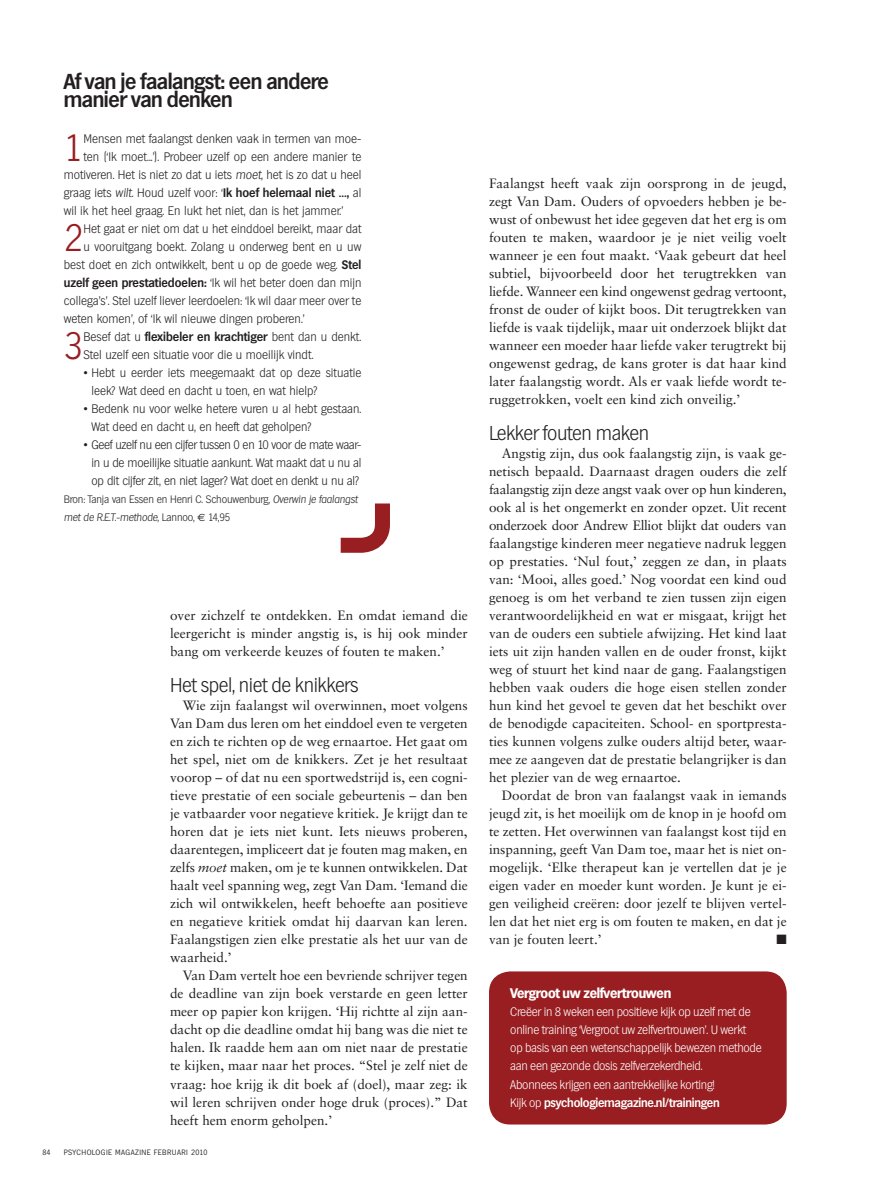
<style>
.page{position:relative;width:893px;height:1191px;background:#fff}
.page>*{position:absolute;margin:0;border:0;box-sizing:border-box;transform-origin:0 0}
.t1{font:200 37.05px "Hamburg";color:#981e21}
.t2{font:600 21px/18px "Hamburg";letter-spacing:-.02em;color:#231f20}
.t3{font:200 19.5px "Hamburg";letter-spacing:-.02em;color:#231f20}
.t4{font:13.5px/18px "Sabon";color:#231f20;text-align:justify}
.t5{font:700 13.5px "Hamburg";letter-spacing:-.02em;color:#fff}
.t6{font:13.5px "Zapf Dingbats";color:#231f20}
.t7{font:200 12px/18px "Hamburg";color:#231f20}
.t8{font:200 12px/18px "Hamburg";letter-spacing:-.02em;color:#fff}
.t9{font:600 12px "Hamburg";color:#231f20}
.t10{font:200 10.5px "Hamburg";letter-spacing:-.015em;color:#231f20}
.t11{font:200 10.5px "Ihamburg";letter-spacing:-.015em;color:#231f20}
.t12{font:300 7.5px "Hamburg";letter-spacing:.06em;color:#231f20}
.s1{font-family:"Ihamburg"}
.s2{font-weight:600}
.s3{font-weight:200}
.s4{font-family:"Hamburg"}
.s5{font-family:"Euro Sans";font-weight:400}
.s6{font-style:italic}
</style>
<div class="page">
<div style="left:489px;top:971px;width:298px;height:153px;background:#981e21"></div>
<svg style="left:340px;top:503px;width:50px;height:50px"></svg>
<h2 class="t2" style="left:64px;top:73px;width:267px">Af van je faalangst: een andere manier van denken</h2>
<h1 class="t1" style="left:64px;top:127px;width:21px">1</h1>
<p class="t7" style="left:83px;top:130px;width:279px">Mensen met faalangst denken vaak in termen van moe-</p>
<p class="t7" style="left:83px;top:148px;width:279px">ten (‘Ik moet...’). Probeer uzelf op een andere manier te</p>
<p class="t7" style="left:64px;top:166px;width:299px">motiveren. Het is niet zo dat u iets <span class="s1">moet</span>, het is zo dat u heel</p>
<p class="t7" style="left:64px;top:184px;width:299px">graag iets <span class="s1">wilt</span>. Houd uzelf voor: ‘<span class="s2">Ik hoef helemaal niet …,</span> al</p>
<p class="t7" style="left:64px;top:202px;width:281px">wil ik het heel graag. En lukt het niet, dan is het jammer.’</p>
<h1 class="t1" style="left:64px;top:217px;width:21px">2</h1>
<p class="t7" style="left:84px;top:220px;width:279px">Het gaat er niet om dat u het einddoel bereikt, maar dat</p>
<p class="t7" style="left:84px;top:238px;width:279px">u vooruitgang boekt. Zolang u onderweg bent en u uw</p>
<p class="t7" style="left:64px;top:256px;width:299px">best doet en zich ontwikkelt, bent u op de goede weg. <span class="s2">Stel</span></p>
<p class="t9" style="left:64px;top:276px;width:299px">uzelf geen prestatiedoelen: <span class="s3">‘Ik wil het beter doen dan mijn</span></p>
<p class="t7" style="left:64px;top:292px;width:299px">collega’s’. Stel uzelf liever leerdoelen: ‘Ik wil daar meer over te</p>
<p class="t7" style="left:64px;top:310px;width:242px">weten komen’, of ‘Ik wil nieuwe dingen proberen.’</p>
<h1 class="t1" style="left:64px;top:325px;width:21px">3</h1>
<p class="t7" style="left:83px;top:328px;width:279px">Besef dat u <span class="s2">flexibeler en krachtiger</span> bent dan u denkt.<br>Stel uzelf een situatie voor die u moeilijk vindt.</p>
<p class="t7" style="left:91px;top:364px;width:271px;text-indent:-8px">• Hebt u eerder iets meegemaakt dat op deze situatie leek? Wat deed en dacht u toen, en wat hielp?</p>
<p class="t7" style="left:91px;top:400px;width:271px;text-indent:-8px">• Bedenk nu voor welke hetere vuren u al hebt gestaan.<br>Wat deed en dacht u, en heeft dat geholpen?</p>
<p class="t7" style="left:91px;top:436px;width:272px;text-align:justify;text-indent:-8px">• Geef uzelf nu een cijfer tussen 0 en 10 voor de mate waar&shy;in u de moeilijke situatie aankunt. Wat maakt dat u nu al op dit cijfer zit, en niet lager? Wat doet en denkt u nu al?</p>
<p class="t10" style="left:64px;top:493px;width:296px">Bron: Tanja van Essen en Henri C. Schouwenburg, <span class="s1">Overwin je faalangst</span></p>
<p class="t11" style="left:64px;top:511px;width:168px">met de R.E.T.-methode, <span class="s4">Lannoo,</span> <span class="s5">€</span> <span class="s4">14,95</span></p>
<p class="t4" style="left:170px;top:606px;width:299px">over zichzelf te ontdekken. En omdat iemand die leergericht is minder angstig is, is hij ook minder bang om verkeerde keuzes of fouten te maken.’</p>
<h3 class="t3" style="left:170px;top:674px;width:190px">Het spel, niet de knikkers</h3>
<p class="t4" style="left:170px;top:696px;width:299px;text-indent:13px">Wie zijn faalangst wil overwinnen, moet volgens Van Dam dus leren om het einddoel even te vergeten en zich te richten op de weg ernaartoe. Het gaat om het spel, niet om de knikkers. Zet je het resultaat voorop – of dat nu een sportwedstrijd is, een cogni&shy;tieve prestatie of een sociale gebeurtenis – dan ben je vatbaarder voor negatieve kritiek. Je krijgt dan te horen dat je iets niet kunt. Iets nieuws proberen, daarentegen, impliceert dat je fouten mag maken, en zelfs <span class="s6">moet</span> maken, om je te kunnen ontwikkelen. Dat haalt veel spanning weg, zegt Van Dam. ‘Iemand die zich wil ontwikkelen, heeft behoefte aan positieve en negatieve kritiek omdat hij daarvan kan leren.<br>Faalangstigen zien elke prestatie als het uur van de waarheid.’</p>
<p class="t4" style="left:170px;top:966px;width:299px;text-indent:13px">Van Dam vertelt hoe een bevriende schrijver tegen de deadline van zijn boek verstarde en geen letter meer op papier kon krijgen. ‘Hij richtte al zijn aan&shy;dacht op die deadline omdat hij bang was die niet te halen. Ik raadde hem aan om niet naar de prestatie te kijken, maar naar het proces. “Stel je zelf niet de vraag: hoe krijg ik dit boek af (doel), maar zeg: ik wil leren schrijven onder hoge druk (proces).” Dat heeft hem enorm geholpen.’</p>
<p class="t12" style="left:43px;top:1147px;width:10px">84</p>
<p class="t12" style="left:64px;top:1147px;width:145px">PSYCHOLOGIE MAGAZINE FEBRUARI 2010</p>
<p class="t4" style="left:489px;top:174px;width:299px">Faalangst heeft vaak zijn oorsprong in de jeugd, zegt Van Dam. Ouders of opvoeders hebben je be&shy;wust of onbewust het idee gegeven dat het erg is om fouten te maken, waardoor je je niet veilig voelt wanneer je een fout maakt. ‘Vaak gebeurt dat heel subtiel, bijvoorbeeld door het terugtrekken van liefde. Wanneer een kind ongewenst gedrag vertoont, fronst de ouder of kijkt boos. Dit terugtrekken van liefde is vaak tijdelijk, maar uit onderzoek blijkt dat wanneer een moeder haar liefde vaker terugtrekt bij ongewenst gedrag, de kans groter is dat haar kind later faalangstig wordt. Als er vaak liefde wordt te&shy;ruggetrokken, voelt een kind zich onveilig.’</p>
<h3 class="t3" style="left:489px;top:422px;width:162px">Lekker fouten maken</h3>
<p class="t4" style="left:489px;top:444px;width:299px;text-indent:13px">Angstig zijn, dus ook faalangstig zijn, is vaak ge&shy;netisch bepaald. Daarnaast dragen ouders die zelf faalangstig zijn deze angst vaak over op hun kinderen, ook al is het ongemerkt en zonder opzet. Uit recent onderzoek door Andrew Elliot blijkt dat ouders van faalangstige kinderen meer negatieve nadruk leggen op prestaties. ‘Nul fout,’ zeggen ze dan, in plaats van: ‘Mooi, alles goed.’ Nog voordat een kind oud genoeg is om het verband te zien tussen zijn eigen verantwoordelijkheid en wat er misgaat, krijgt het van de ouders een subtiele afwijzing. Het kind laat iets uit zijn handen vallen en de ouder fronst, kijkt weg of stuurt het kind naar de gang. Faalangstigen hebben vaak ouders die hoge eisen stellen zonder hun kind het gevoel te geven dat het beschikt over de benodigde capaciteiten. School- en sportpresta&shy;ties kunnen volgens zulke ouders altijd beter, waar&shy;mee ze aangeven dat de prestatie belangrijker is dan het plezier van de weg ernaartoe.</p>
<p class="t4" style="left:489px;top:786px;width:299px;text-indent:13px">Doordat de bron van faalangst vaak in iemands jeugd zit, is het moeilijk om de knop in je hoofd om te zetten. Het overwinnen van faalangst kost tijd en inspanning, geeft Van Dam toe, maar het is niet on&shy;mogelijk. ‘Elke therapeut kan je vertellen dat je je eigen vader en moeder kunt worden. Je kunt je ei&shy;gen veiligheid creëren: door jezelf te blijven vertel&shy;len dat het niet erg is om fouten te maken, en dat je van je fouten leert.’</p>
<p class="t6" style="left:776px;top:933px;width:12px">■</p>
<p class="t5" style="left:510px;top:986px;width:162px">Vergroot uw zelfvertrouwen</p>
<p class="t8" style="left:510px;top:1003px;width:253px">Creëer in 8 weken een positieve kijk op uzelf met de online training ‘Vergroot uw zelfvertrouwen’. U werkt<br>op basis van een wetenschappelijk bewezen methode aan een gezonde dosis zelfverzekerdheid.<br>Abonnees krijgen een aantrekkelijke korting!<br>Kijk op <span class="s2">psychologiemagazine.nl/trainingen</span></p>
</div>
